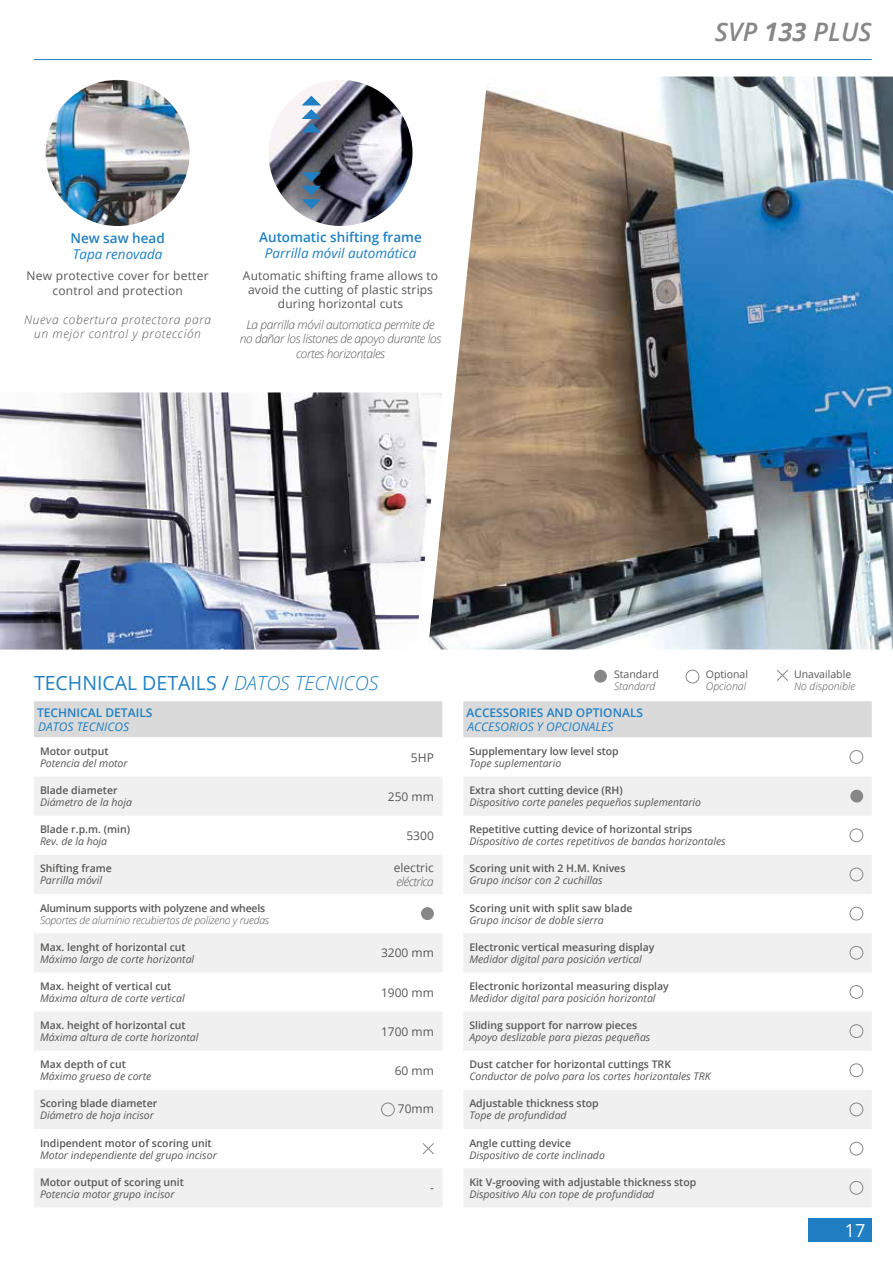
<style>
.page{position:relative;width:893px;height:1263px;background:#fff}
.page>*{position:absolute;margin:0;border:0;box-sizing:border-box;transform-origin:0 0}
.t1{font:italic 600 25.5px "Open Sans";letter-spacing:.005em;color:#878787}
.t2{font:19.5px "Open Sans";color:#2080c3}
.t3{font:18px "Open Sans";color:#fff}
.t4{font:italic 13.5px "Open Sans";color:#2080c3}
.t5{font:600 13.5px "Open Sans";color:#2080c3}
.t6{font:12px/14.4px "Open Sans";letter-spacing:.01em;color:#575756;text-align:center}
.t7{font:italic 300 12px/14.4px "Open Sans";letter-spacing:-.03em;color:#575756;text-align:center}
.t8{font:italic 300 12px/14.4px "Open Sans";letter-spacing:.05em;color:#575756;text-align:center}
.t9{font:600 12px "Open Sans";color:#2080c3}
.t10{font:italic 12px "Open Sans";color:#2080c3}
.t11{font:italic 10.5px "Open Sans";color:#575756}
.t12{font:600 10.5px "Open Sans";color:#575756}
.t13{font:italic 300 10.5px "Open Sans";letter-spacing:-.02em;color:#575756}
.t14{font:600 10.5px "Open Sans";letter-spacing:-.02em;color:#575756}
.t15{font:italic 300 10.5px "Open Sans";color:#575756}
.t16{font:10.5px "Open Sans";color:#575756}
.s1{font-weight:700}
.s2{font-weight:300;font-style:italic}
</style>
<div class="page">
<div style="left:808px;top:1218px;width:64px;height:24px;background:#207fc3"></div>
<hr style="left:34px;top:59px;width:838px;height:1px;background:#2080c3">
<img style="left:46px;top:80px;width:144px;height:146px">
<div style="left:34px;top:701px;width:408px;height:36px;background:#dadada"></div>
<svg style="left:34px;top:777px;width:408px;height:430px;fill:#f0f0f0"></svg>
<div style="left:421px;top:907px;width:13px;height:13px;background:#878787;border-radius:50%"></div>
<div style="left:381px;top:1103px;width:14px;height:13px;border:1px solid #878787;border-radius:50%"></div>
<svg style="left:422px;top:1142px;width:13px;height:13px"></svg>
<div style="left:463px;top:701px;width:409px;height:36px;background:#dadada"></div>
<svg style="left:464px;top:777px;width:408px;height:195px;fill:#f0f0f0"></svg>
<svg style="left:464px;top:1012px;width:408px;height:195px;fill:#f0f0f0"></svg>
<div style="left:850px;top:750px;width:13px;height:14px;border:1px solid #878787;border-radius:50%"></div>
<div style="left:850px;top:790px;width:13px;height:12px;background:#878787;border-radius:50%"></div>
<div style="left:850px;top:828px;width:13px;height:14px;border:1px solid #878787;border-radius:50%"></div>
<div style="left:850px;top:868px;width:13px;height:13px;border:1px solid #878787;border-radius:50%"></div>
<div style="left:850px;top:907px;width:13px;height:13px;border:1px solid #878787;border-radius:50%"></div>
<div style="left:850px;top:946px;width:13px;height:13px;border:1px solid #878787;border-radius:50%"></div>
<div style="left:850px;top:985px;width:13px;height:14px;border:1px solid #878787;border-radius:50%"></div>
<div style="left:850px;top:1024px;width:13px;height:14px;border:1px solid #878787;border-radius:50%"></div>
<div style="left:850px;top:1063px;width:13px;height:14px;border:1px solid #878787;border-radius:50%"></div>
<div style="left:850px;top:1103px;width:13px;height:13px;border:1px solid #878787;border-radius:50%"></div>
<div style="left:850px;top:1142px;width:13px;height:13px;border:1px solid #878787;border-radius:50%"></div>
<div style="left:850px;top:1181px;width:13px;height:13px;border:1px solid #878787;border-radius:50%"></div>
<div style="left:594px;top:670px;width:13px;height:13px;background:#878787;border-radius:50%"></div>
<div style="left:686px;top:670px;width:13px;height:13px;border:1px solid #878787;border-radius:50%"></div>
<svg style="left:777px;top:669px;width:11px;height:12px"></svg>
<img style="left:0;top:392px;width:428px;height:257px">
<img style="left:269px;top:80px;width:144px;height:146px">
<svg style="left:302px;top:96px;width:19px;height:36px"></svg>
<svg style="left:302px;top:172px;width:19px;height:37px"></svg>
<img style="left:428px;top:77px;width:465px;height:572px">
<p class="t5" style="left:70px;top:228px;width:96px">New saw head</p>
<p class="t4" style="left:73px;top:245px;width:91px">Tapa renovada</p>
<p class="t6" style="left:27px;top:268px;width:183px">New protective cover for better control and protection</p>
<p class="t8" style="left:24px;top:312px;width:188px">Nueva cobertura protectora para un mejor control y protección</p>
<p class="t5" style="left:259px;top:228px;width:164px">Automatic shifting frame</p>
<p class="t4" style="left:265px;top:244px;width:153px">Parrilla móvil automática</p>
<p class="t6" style="left:243px;top:268px;width:197px">Automatic shifting frame allows to avoid the cutting of plastic strips during horizontal cuts</p>
<p class="t7" style="left:240px;top:317px;width:203px">La parrilla móvil automatica permite de no dañar los listones de apoyo durante los cortes horizontales</p>
<h1 class="t1" style="left:715px;top:15px;width:158px">SVP <span class="s1">133</span> PLUS</h1>
<h2 class="t2" style="left:34px;top:669px;width:346px">TECHNICAL DETAILS / <span class="s2">DATOS TECNICOS</span></h2>
<p class="t9" style="left:37px;top:704px;width:117px">TECHNICAL DETAILS</p>
<p class="t10" style="left:38px;top:718px;width:92px">DATOS TECNICOS</p>
<p class="t12" style="left:40px;top:744px;width:70px">Motor output</p>
<p class="t11" style="left:40px;top:756px;width:89px">Potencia del motor</p>
<p class="t12" style="left:40px;top:783px;width:79px">Blade diameter</p>
<p class="t11" style="left:40px;top:795px;width:93px">Diámetro de la hoja</p>
<p class="t12" style="left:40px;top:822px;width:92px">Blade r.p.m. (min)</p>
<p class="t11" style="left:40px;top:834px;width:69px">Rev. de la hoja</p>
<p class="t12" style="left:40px;top:861px;width:73px">Shifting frame</p>
<p class="t11" style="left:40px;top:873px;width:64px">Parrilla móvil</p>
<p class="t6" style="left:411px;top:750px;width:24px">5HP</p>
<p class="t6" style="left:388px;top:789px;width:48px">250 mm</p>
<p class="t6" style="left:406px;top:828px;width:29px">5300</p>
<p class="t6" style="left:394px;top:860px;width:42px">electric</p>
<p class="t7" style="left:397px;top:874px;width:39px">eléctrica</p>
<p class="t14" style="left:40px;top:901px;width:227px">Aluminum supports with polyzene and wheels</p>
<p class="t13" style="left:40px;top:912px;width:231px">Soportes de aluminio recubiertos de polizeno y ruedas</p>
<p class="t12" style="left:40px;top:940px;width:147px">Max. lenght of horizontal cut</p>
<p class="t11" style="left:40px;top:952px;width:156px">Máximo largo de corte horizontal</p>
<p class="t12" style="left:40px;top:979px;width:133px">Max. height of vertical cut</p>
<p class="t11" style="left:40px;top:991px;width:146px">Máxima altura de corte vertical</p>
<p class="t12" style="left:40px;top:1018px;width:147px">Max. height of horizontal cut</p>
<p class="t11" style="left:40px;top:1030px;width:160px">Máxima altura de corte horizontal</p>
<p class="t12" style="left:40px;top:1057px;width:87px">Max depth of cut</p>
<p class="t11" style="left:40px;top:1069px;width:113px">Máximo grueso de corte</p>
<p class="t12" style="left:40px;top:1096px;width:119px">Scoring blade diameter</p>
<p class="t11" style="left:40px;top:1108px;width:116px">Diámetro de hoja incisor</p>
<p class="t12" style="left:40px;top:1135px;width:173px">Indipendent motor of scoring unit</p>
<p class="t11" style="left:40px;top:1147px;width:178px">Motor independiente del grupo incisor</p>
<p class="t12" style="left:40px;top:1175px;width:145px">Motor output of scoring unit</p>
<p class="t11" style="left:40px;top:1187px;width:136px">Potencia motor grupo incisor</p>
<p class="t6" style="left:381px;top:945px;width:54px">3200 mm</p>
<p class="t6" style="left:381px;top:985px;width:54px">1900 mm</p>
<p class="t6" style="left:381px;top:1024px;width:54px">1700 mm</p>
<p class="t6" style="left:395px;top:1063px;width:41px">60 mm</p>
<p class="t6" style="left:398px;top:1101px;width:38px">70mm</p>
<p class="t6" style="left:430px;top:1180px;width:5px">-</p>
<p class="t16" style="left:614px;top:667px;width:46px">Standard</p>
<p class="t15" style="left:614px;top:679px;width:43px">Standard</p>
<p class="t16" style="left:706px;top:667px;width:44px">Optional</p>
<p class="t15" style="left:706px;top:679px;width:42px">Opcional</p>
<p class="t9" style="left:466px;top:704px;width:178px">ACCESSORIES AND OPTIONALS</p>
<p class="t10" style="left:468px;top:718px;width:147px">ACCESORIOS Y OPCIONALES</p>
<p class="t12" style="left:469px;top:744px;width:151px">Supplementary low level stop</p>
<p class="t11" style="left:469px;top:756px;width:93px">Tope suplementario</p>
<p class="t12" style="left:469px;top:783px;width:155px">Extra short cutting device (RH)</p>
<p class="t11" style="left:469px;top:795px;width:233px">Dispositivo corte paneles pequeños suplementario</p>
<p class="t12" style="left:469px;top:822px;width:225px">Repetitive cutting device of horizontal strips</p>
<p class="t11" style="left:469px;top:834px;width:258px">Dispositivo de cortes repetitivos de bandas horizontales</p>
<p class="t12" style="left:469px;top:861px;width:158px">Scoring unit with 2 H.M. Knives</p>
<p class="t11" style="left:469px;top:873px;width:135px">Grupo incisor con 2 cuchillas</p>
<p class="t12" style="left:469px;top:901px;width:165px">Scoring unit with split saw blade</p>
<p class="t11" style="left:469px;top:913px;width:136px">Grupo incisor de doble sierra</p>
<p class="t12" style="left:469px;top:940px;width:187px">Electronic vertical measuring display</p>
<p class="t11" style="left:469px;top:952px;width:174px">Medidor digital para posición vertical</p>
<p class="t12" style="left:469px;top:979px;width:201px">Electronic horizontal measuring display</p>
<p class="t11" style="left:469px;top:991px;width:188px">Medidor digital para posición horizontal</p>
<p class="t12" style="left:469px;top:1018px;width:169px">Sliding support for narrow pieces</p>
<p class="t11" style="left:469px;top:1030px;width:183px">Apoyo deslizable para piezas pequeñas</p>
<p class="t12" style="left:469px;top:1057px;width:203px">Dust catcher for horizontal cuttings TRK</p>
<p class="t11" style="left:469px;top:1069px;width:243px">Conductor de polvo para los cortes horizontales TRK</p>
<p class="t12" style="left:469px;top:1096px;width:131px">Adjustable thickness stop</p>
<p class="t11" style="left:469px;top:1108px;width:99px">Tope de profundidad</p>
<p class="t12" style="left:469px;top:1135px;width:103px">Angle cutting device</p>
<p class="t11" style="left:469px;top:1147px;width:137px">Dispositivo de corte inclinado</p>
<p class="t12" style="left:469px;top:1175px;width:229px">Kit V-grooving with adjustable thickness stop</p>
<p class="t11" style="left:469px;top:1187px;width:186px">Dispositivo Alu con tope de profundidad</p>
<p class="t16" style="left:794px;top:667px;width:59px">Unavailable</p>
<p class="t15" style="left:794px;top:679px;width:63px">No disponible</p>
<h3 class="t3" style="left:845px;top:1218px;width:22px">17</h3>
</div>
